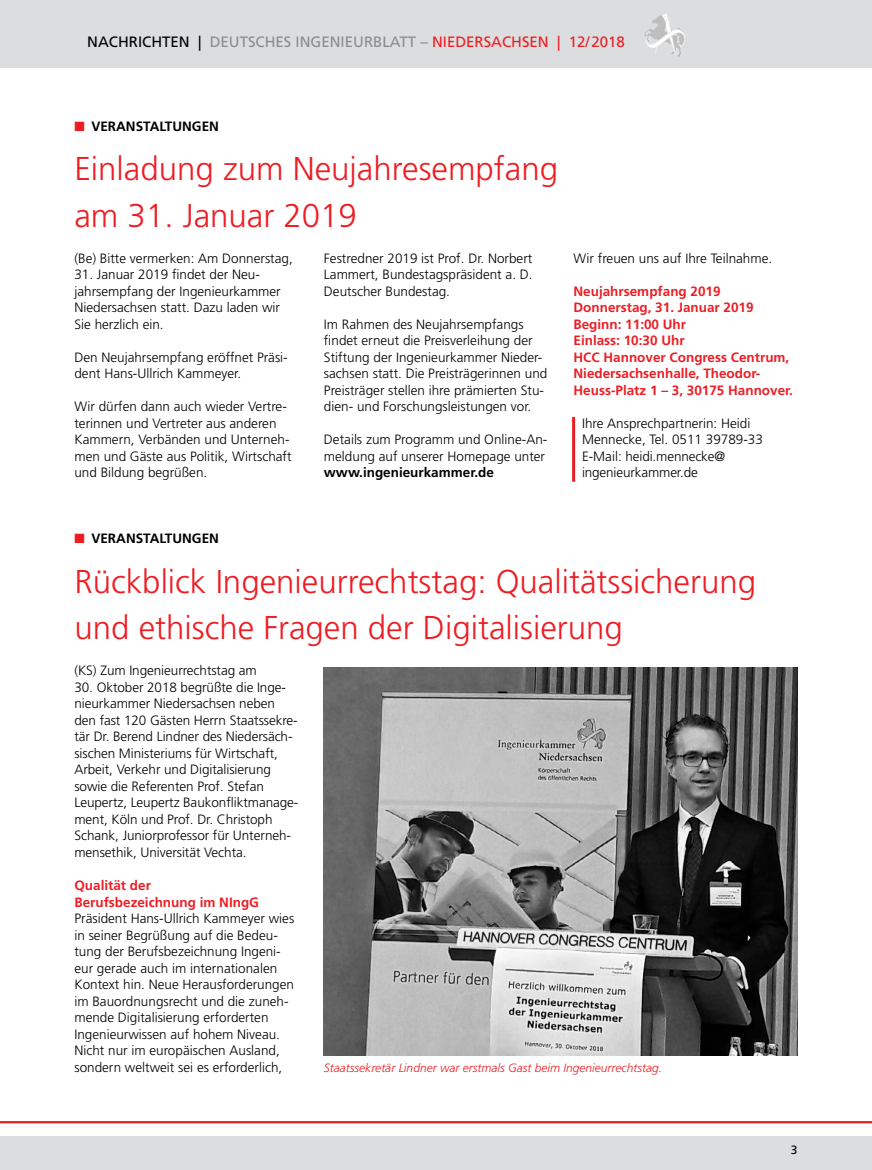
<style>
.page{position:relative;width:872px;height:1170px;background:#fff}
.page>*{position:absolute;margin:0;border:0;box-sizing:border-box;transform-origin:0 0}
.t1{font:300 33px/46.5px "Frutiger LT Std";color:#ed1d24}
.t2{font:15px "Frutiger LT Std";color:#8a8c8e}
.t3{font:300 13.5px/16.5px "Frutiger LT Std";color:#000}
.t4{font:700 13.5px/16.5px "Frutiger LT Std";color:#ed1d24}
.t5{font:700 13.5px "Frutiger LT Std";color:#000}
.t6{font:italic 300 12px "Frutiger LT Std";color:#ed1d24}
.t7{font:12px "Frutiger LT Std";color:#000}
.s1{color:#000}
.s2{color:#ed1d24}
</style>
<div class="page">
<div style="left:0;top:1135px;width:872px;height:34px;background:#dcddde"></div>
<div style="left:0;top:0;width:872px;height:68px;background:#dcddde"></div>
<svg style="left:652px;top:14px;width:13px;height:9px"></svg>
<hr style="left:0;top:1120px;width:872px;height:3px;background:#ed1d24">
<hr style="left:572px;top:417px;width:3px;height:64px;background:#ed1d24">
<img style="left:324px;top:668px;width:473px;height:387px">
<p class="t2" style="left:87px;top:33px;width:539px"><span class="s1">NACHRICHTEN |</span> DEUTSCHES INGENIEURBLATT – <span class="s2">NIEDERSACHSEN | 12/2018</span></p>
<p class="t5" style="left:74px;top:118px;width:146px"><span class="s2">■</span> VERANSTALTUNGEN</p>
<h1 class="t1" style="left:74px;top:146px;width:485px">Einladung zum Neujahresempfang am 31. Januar 2019</h1>
<p class="t3" style="left:74px;top:250px;width:220px">(Be) Bitte vermerken: Am Donnerstag,</p>
<p class="t3" style="left:74px;top:266px;width:208px">31. Januar 2019 findet der Neu&shy;jahrsempfang der Ingenieurkammer<br>Niedersachsen statt. Dazu laden wir<br>Sie herzlich ein.</p>
<p class="t3" style="left:74px;top:349px;width:215px">Den Neujahrsempfang eröffnet Präsi&shy;dent Hans-Ullrich Kammeyer.</p>
<p class="t3" style="left:74px;top:398px;width:219px">Wir dürfen dann auch wieder Vertre&shy;terinnen und Vertreter aus anderen Kammern, Verbänden und Unterneh&shy;men und Gäste aus Politik, Wirtschaft und Bildung begrüßen.</p>
<p class="t3" style="left:324px;top:250px;width:210px;text-align:justify">Festredner 2019 ist Prof. Dr. Norbert Lammert, Bundestagspräsident a. D.<br>Deutscher Bundestag.</p>
<p class="t3" style="left:324px;top:316px;width:225px">Im Rahmen des Neujahrsempfangs findet erneut die Preisverleihung der Stiftung der Ingenieurkammer Nieder&shy;sachsen statt. Die Preisträgerinnen und Preisträger stellen ihre prämierten Stu&shy;dien- und Forschungsleistungen vor.</p>
<p class="t3" style="left:324px;top:431px;width:225px">Details zum Programm und Online-An&shy;meldung auf unserer Homepage unter</p>
<p class="t5" style="left:324px;top:464px;width:171px">www.ingenieurkammer.de</p>
<p class="t3" style="left:573px;top:250px;width:200px">Wir freuen uns auf Ihre Teilnahme.</p>
<p class="t4" style="left:573px;top:283px;width:221px">Neujahrsempfang 2019<br>Donnerstag, 31. Januar 2019<br>Beginn: 11:00 Uhr<br>Einlass: 10:30 Uhr<br>HCC Hannover Congress Centrum,<br>Niedersachsenhalle, Theodor-<br>Heuss-Platz 1 – 3, 30175 Hannover.</p>
<p class="t3" style="left:582px;top:415px;width:182px">Ihre Ansprechpartnerin: Heidi<br>Mennecke, Tel. 0511 39789-33<br>E-Mail: heidi.mennecke@ ingenieurkammer.de</p>
<p class="t5" style="left:74px;top:530px;width:146px"><span class="s2">■</span> VERANSTALTUNGEN</p>
<h1 class="t1" style="left:74px;top:558px;width:683px">Rückblick Ingenieurrechtstag: Qualitätssicherung und ethische Fragen der Digitalisierung</h1>
<p class="t3" style="left:74px;top:662px;width:184px">(KS) Zum Ingenieurrechtstag am</p>
<p class="t3" style="left:74px;top:679px;width:225px">30. Oktober 2018 begrüßte die Inge&shy;nieurkammer Niedersachsen neben den fast 120 Gästen Herrn Staatssekre&shy;tär Dr. Berend Lindner des Niedersäch&shy;sischen Ministeriums für Wirtschaft, Arbeit, Verkehr und Digitalisierung sowie die Referenten Prof. Stefan Leupertz, Leupertz Baukonfliktmanage&shy;ment, Köln und Prof. Dr. Christoph Schank, Juniorprofessor für Unterneh&shy;mensethik, Universität Vechta.</p>
<p class="t4" style="left:74px;top:877px;width:186px">Qualität der<br>Berufsbezeichnung im NIngG</p>
<p class="t3" style="left:74px;top:910px;width:221px">Präsident Hans-Ullrich Kammeyer wies in seiner Begrüßung auf die Bedeu&shy;tung der Berufsbezeichnung Ingeni&shy;eur gerade auch im internationalen Kontext hin. Neue Herausforderungen im Bauordnungsrecht und die zuneh&shy;mende Digitalisierung erforderten Ingenieurwissen auf hohem Niveau.<br>Nicht nur im europäischen Ausland, sondern weltweit sei es erforderlich,</p>
<p class="t6" style="left:324px;top:1060px;width:339px">Staatssekretär Lindner war erstmals Gast beim Ingenieurrechtstag.</p>
<p class="t7" style="left:791px;top:1142px;width:8px">3</p>
</div>
